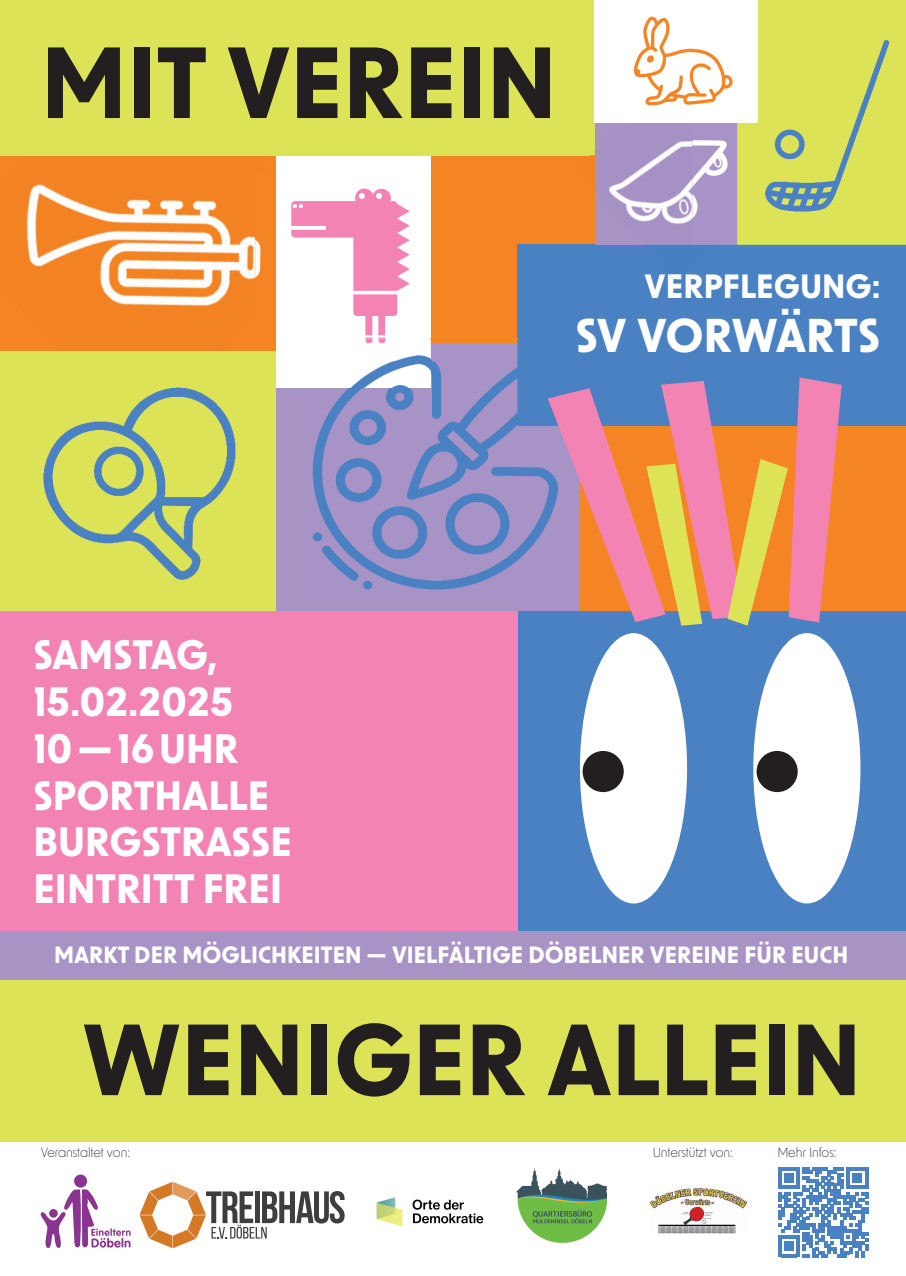
<style>
.page{position:relative;width:906px;height:1276px;background:#fff}
.page>*{position:absolute;margin:0;border:0;box-sizing:border-box;transform-origin:0 0}
.t1{font:700 95.85px "New Order";color:#231f20}
.t2{font:700 45px "New Order";letter-spacing:-.02em;color:#fff}
.t3{font:700 39px/46.8px "New Order";color:#fff}
.t4{font:700 31.95px "New Order";color:#fff}
.t5{font:700 22.35px "New Order";color:#fff}
.t6{font:300 12.75px "New Order";letter-spacing:-.005em;color:#231f20}
</style>
<div class="page">
<div style="left:74px;top:1174px;width:13px;height:13px;background:#89348e;border-radius:50%"></div>
<svg style="left:41px;top:1189px;width:90px;height:59px"></svg>
<img style="left:650px;top:1189px;width:96px;height:45px">
<svg style="left:140px;top:1182px;width:205px;height:66px"></svg>
<div style="left:0;top:0;width:906px;height:1140px;background:#f58524"></div>
<img style="left:0;top:155px;width:269px;height:151px">
<div style="left:276px;top:343px;width:303px;height:268px;background:#a893c5"></div>
<div style="left:517px;top:611px;width:389px;height:320px;background:#4a81c3"></div>
<div style="left:580px;top:633px;width:107px;height:270px;background:#fff;border-radius:50%"></div>
<div style="left:753px;top:633px;width:107px;height:270px;background:#fff;border-radius:50%"></div>
<div style="left:0;top:0;width:594px;height:155px;background:#dde356"></div>
<div style="left:0;top:980px;width:906px;height:161px;background:#dde356"></div>
<div style="left:0;top:351px;width:276px;height:296px;background:#dde356"></div>
<img style="left:43px;top:387px;width:193px;height:193px">
<div style="left:0;top:611px;width:517px;height:354px;background:#f283b3"></div>
<div style="left:517px;top:244px;width:389px;height:182px;background:#4a81c3"></div>
<div style="left:0;top:931px;width:906px;height:49px;background:#a893c5"></div>
<div style="left:276px;top:156px;width:155px;height:231px;background:#fff"></div>
<svg style="left:579px;top:377px;width:262px;height:248px"></svg>
<img style="left:306px;top:343px;width:253px;height:247px">
<img style="left:517px;top:338px;width:42px;height:88px">
<img style="left:306px;top:361px;width:125px;height:26px">
<img style="left:548px;top:391px;width:31px;height:88px">
<img style="left:576px;top:151px;width:19px;height:5px">
<svg style="left:590px;top:151px;width:4px;height:4px"></svg>
<img style="left:643px;top:244px;width:49px;height:1px">
<img style="left:668px;top:274px;width:14px;height:6px">
<img style="left:595px;top:122px;width:142px;height:122px">
<img style="left:597px;top:0;width:158px;height:122px">
<img style="left:717px;top:244px;width:189px;height:1px">
<img style="left:717px;top:227px;width:20px;height:17px">
<img style="left:692px;top:244px;width:25px;height:1px">
<img style="left:737px;top:2px;width:169px;height:242px">
<img style="left:755px;top:2px;width:2px;height:120px">
<img style="left:692px;top:2px;width:63px;height:120px">
<div style="left:582px;top:751px;width:42px;height:41px;background:#231f20;border-radius:50%"></div>
<div style="left:756px;top:751px;width:41px;height:41px;background:#231f20;border-radius:50%"></div>
<img style="left:255px;top:170px;width:14px;height:136px">
<img style="left:291px;top:170px;width:140px;height:191px">
<img style="left:431px;top:343px;width:15px;height:18px">
<svg style="left:778px;top:1167px;width:90px;height:90px"></svg>
<img style="left:376px;top:1197px;width:108px;height:30px">
<img style="left:517px;top:1168px;width:90px;height:75px">
<h1 class="t1" style="left:41px;top:21px;width:517px">MIT VEREIN</h1>
<p class="t4" style="left:644px;top:265px;width:237px">VERPFLEGUNG:</p>
<p class="t2" style="left:575px;top:306px;width:306px">SV VORWÄRTS</p>
<p class="t3" style="left:33px;top:630px;width:260px">SAMSTAG,<br>15.02.2025<br>10 — 16 UHR<br>SPORTHALLE<br>BURGSTRASSE<br>EINTRITT FREI</p>
<p class="t5" style="left:54px;top:940px;width:795px">MARKT DER MÖGLICHKEITEN — VIELFÄLTIGE DÖBELNER VEREINE FÜR EUCH</p>
<h1 class="t1" style="left:82px;top:997px;width:781px">WENIGER ALLEIN</h1>
<p class="t6" style="left:41px;top:1144px;width:91px">Veranstaltet von:</p>
<p class="t6" style="left:652px;top:1144px;width:82px">Unterstützt von:</p>
<p class="t6" style="left:777px;top:1144px;width:60px">Mehr Infos:</p>
</div>
